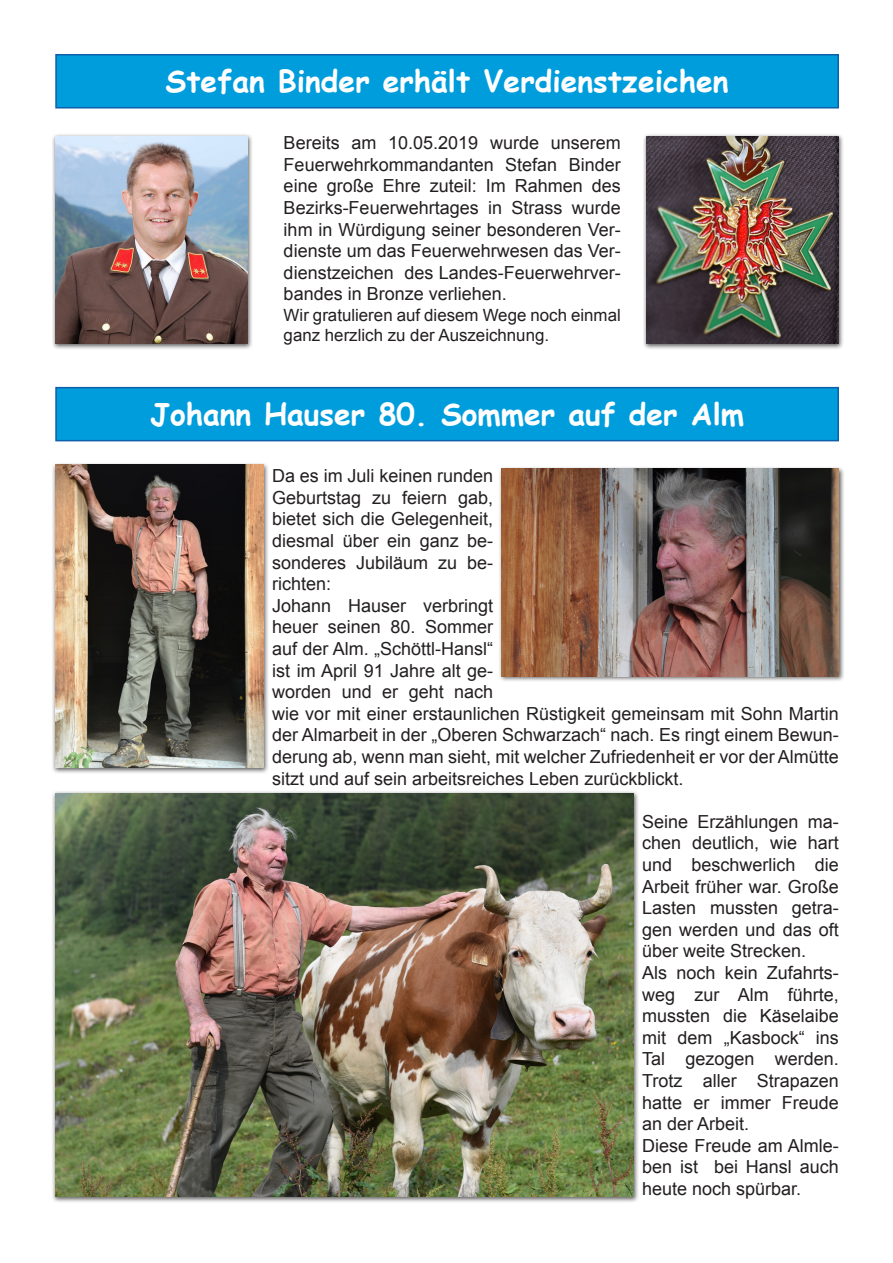
<style>
.page{position:relative;width:893px;height:1263px;background:#fff}
.page>*{position:absolute;margin:0;border:0;box-sizing:border-box;transform-origin:0 0}
.t1{font:700 30px "Comic Sans MS";color:#fffeff}
.t2{font:18px/21.6px "Arial";color:#231f20;text-align:justify}
.t3{font:16.8px/20.2px "Arial";color:#231f20}
</style>
<div class="page">
<div style="left:56px;top:55px;width:782px;height:53px;background:#009ddc"></div>
<div style="left:55px;top:54px;width:784px;height:54px;border:2px solid #105faa"></div>
<div style="left:52px;top:790px;width:587px;height:413px;background:#231f20;opacity:.73"></div>
<img style="left:55px;top:793px;width:579px;height:403px">
<div style="left:498px;top:466px;width:346px;height:217px;background:#231f20;opacity:.73"></div>
<img style="left:502px;top:469px;width:337px;height:207px">
<div style="left:643px;top:133px;width:202px;height:217px;background:#231f20;opacity:.73"></div>
<img style="left:646px;top:136px;width:193px;height:207px">
<div style="left:52px;top:133px;width:202px;height:217px;background:#231f20;opacity:.73"></div>
<img style="left:55px;top:136px;width:193px;height:207px">
<div style="left:56px;top:388px;width:782px;height:53px;background:#009ddc"></div>
<div style="left:55px;top:387px;width:784px;height:54px;border:2px solid #105faa"></div>
<div style="left:52px;top:462px;width:217px;height:312px;background:#231f20;opacity:.73"></div>
<img style="left:55px;top:465px;width:209px;height:302px">
<p class="t1" style="left:166px;top:59px;width:564px">Stefan Binder erhält Verdienstzeichen</p>
<p class="t2" style="left:284px;top:132px;width:339px">Bereits am 10.05.2019 wurde unserem Feuerwehrkommandanten Stefan Binder eine große Ehre zuteil: Im Rahmen des Bezirks-Feuerwehrtages in Strass wurde ihm in Würdigung seiner besonderen Ver&shy;dienste um das Feuerwehrwesen das Ver&shy;dienstzeichen des Landes-Feuerwehrver&shy;bandes in Bronze verliehen.</p>
<p class="t3" style="left:284px;top:305px;width:339px">Wir gratulieren auf diesem Wege noch einmal ganz herzlich zu der Auszeichnung.</p>
<p class="t1" style="left:150px;top:392px;width:596px">Johann Hauser 80. Sommer auf der Alm</p>
<p class="t2" style="left:272px;top:465px;width:223px">Da es im Juli keinen runden Geburtstag zu feiern gab, bietet sich die Gelegenheit, diesmal über ein ganz be&shy;sonderes Jubiläum zu be&shy;richten:</p>
<p class="t2" style="left:272px;top:595px;width:568px;text-align:left">Johann Hauser verbringt<br>heuer seinen 80. Sommer<br>auf der Alm. „Schöttl-Hansl“<br>ist im April 91 Jahre alt ge-<br>worden und er geht nach<br>wie vor mit einer erstaunlichen Rüstigkeit gemeinsam mit Sohn Martin der Almarbeit in der „Oberen Schwarzach“ nach. Es ringt einem Bewun&shy;derung ab, wenn man sieht, mit welcher Zufriedenheit er vor der Almütte sitzt und auf sein arbeitsreiches Leben zurückblickt.</p>
<p class="t2" style="left:642px;top:811px;width:198px">Seine Erzählungen ma&shy;chen deutlich, wie hart und beschwerlich die Arbeit früher war. Große Lasten mussten getra&shy;gen werden und das oft über weite Strecken.</p>
<p class="t2" style="left:642px;top:962px;width:198px">Als noch kein Zufahrts&shy;weg zur Alm führte, mussten die Käselaibe mit dem „Kasbock“ ins Tal gezogen werden.<br>Trotz aller Strapazen hatte er immer Freude an der Arbeit.</p>
<p class="t2" style="left:642px;top:1135px;width:198px">Diese Freude am Almle&shy;ben ist bei Hansl auch heute noch spürbar.</p>
</div>
